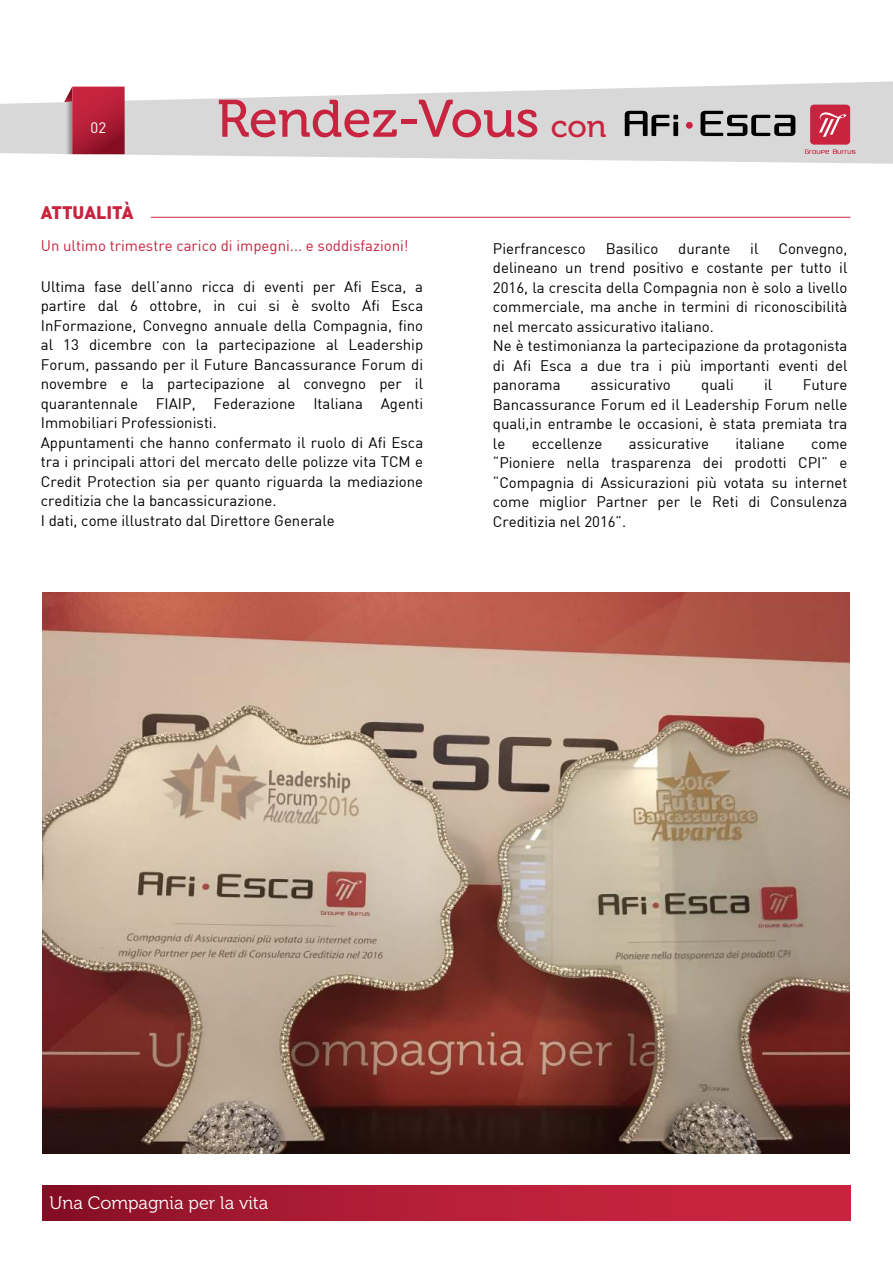
<style>
.page{position:relative;width:893px;height:1263px;background:#fff}
.page>*{position:absolute;margin:0;border:0;box-sizing:border-box;transform-origin:0 0}
.t1{font:52.5px "Museo 500";color:#c8233f}
.t2{font:18px "Museo 300";color:#fff}
.t3{font:900 18px "DIN";color:#c8233f}
.t4{font:15px/19.5px "DIN";color:#000}
.t5{font:15px "DIN";color:#c8233f}
.t6{font:15px "DIN";color:#fff}
.s1{font-size:31.5px}
</style>
<div class="page">
<div style="left:43px;top:1185px;width:807px;height:35px;background:linear-gradient(to right,#8f1228,#d42844)"></div>
<svg style="left:0;top:81px;width:893px;height:83px;fill:#d8d8d8"></svg>
<div style="left:686px;top:122px;width:7px;height:7px;background:#c8233f;border-radius:50%"></div>
<svg style="left:805px;top:149px;width:50px;height:5px"></svg>
<div style="left:810px;top:105px;width:40px;height:40px;background:#c8233f;border-radius:4px"></div>
<svg style="left:819px;top:112px;width:27px;height:25px"></svg>
<svg style="left:625px;top:111px;width:53px;height:25px"></svg>
<svg style="left:701px;top:111px;width:94px;height:25px;background:#7f7f7f"></svg>
<img style="left:125px;top:101px;width:3px;height:53px">
<svg style="left:64px;top:87px;width:61px;height:67px;background:#b13147"></svg>
<hr style="left:151px;top:217px;width:699px;height:1px;background:#c8233f">
<img style="left:43px;top:592px;width:806px;height:562px">
<p class="t6" style="left:91px;top:118px;width:17px">02</p>
<h1 class="t1" style="left:217px;top:90px;width:391px">Rendez-Vous <span class="s1">con</span></h1>
<p class="t3" style="left:41px;top:201px;width:94px">ATTUALITà</p>
<p class="t5" style="left:41px;top:237px;width:369px">Un ultimo trimestre carico di impegni... e soddisfazioni!</p>
<p class="t4" style="left:41px;top:276px;width:384px">Ultima fase dell’anno ricca di eventi per Afi Esca, a partire dal 6 ottobre, in cui si è svolto Afi Esca InFormazione, Convegno annuale della Compagnia, fino al 13 dicembre con la partecipazione al Leadership Forum, passando per il Future Bancassurance Forum di novembre e la partecipazione al convegno per il quarantennale FIAIP, Federazione Italiana Agenti Immobiliari Professionisti.<br>Appuntamenti che hanno confermato il ruolo di Afi Esca tra i principali attori del mercato delle polizze vita TCM e Credit Protection sia per quanto riguarda la mediazione creditizia che la bancassicurazione.<br>I dati, come illustrato dal Direttore Generale</p>
<p class="t4" style="left:493px;top:238px;width:356px;text-indent:286px">Convegno, delineano un trend positivo e costante per tutto il 2016, la crescita della Compagnia non è solo a livello commerciale, ma anche in termini di riconoscibilità nel mercato assicurativo italiano.<br>Ne è testimonianza la partecipazione da protagonista di Afi Esca a due tra i più importanti eventi del panorama</p>
<p class="t4" style="left:493px;top:238px;width:94px">Pierfrancesco</p>
<p class="t4" style="left:606px;top:238px;width:54px">Basilico</p>
<p class="t4" style="left:678px;top:238px;width:54px">durante</p>
<p class="t4" style="left:750px;top:238px;width:10px">il</p>
<p class="t4" style="left:591px;top:375px;width:81px">assicurativo</p>
<p class="t4" style="left:701px;top:375px;width:34px">quali</p>
<p class="t4" style="left:764px;top:375px;width:10px">il</p>
<p class="t4" style="left:493px;top:375px;width:356px;text-align:justify;text-indent:310px">Future Bancassurance Forum ed il Leadership Forum nelle quali,in entrambe le occasioni, è stata premiata tra le</p>
<p class="t4" style="left:532px;top:433px;width:72px">eccellenze</p>
<p class="t4" style="left:629px;top:433px;width:81px">assicurative</p>
<p class="t4" style="left:735px;top:433px;width:51px">italiane</p>
<p class="t4" style="left:493px;top:433px;width:356px;text-align:justify;text-indent:318px">come “Pioniere nella trasparenza dei prodotti CPI” e “Compagnia di Assicurazioni più votata su internet come miglior Partner per le Reti di Consulenza Creditizia nel 2016”.</p>
<p class="t2" style="left:50px;top:1193px;width:220px">Una Compagnia per la vita</p>
</div>
